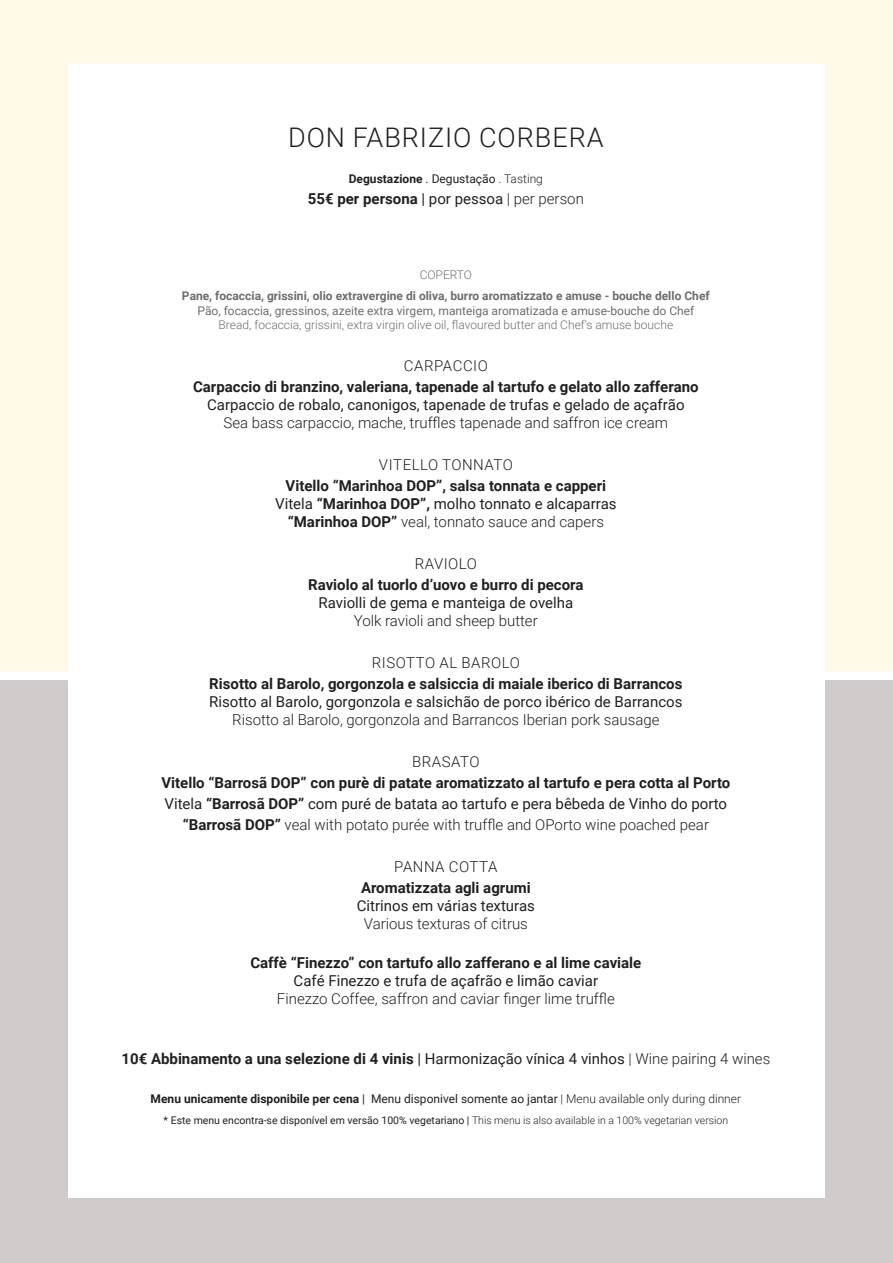
<style>
.page{position:relative;width:893px;height:1263px;background:#fff}
.page>*{position:absolute;margin:0;border:0;box-sizing:border-box;transform-origin:0 0}
.t1{font:300 27px "Roboto";letter-spacing:.035em;color:#231f20}
.t2{font:700 15px "Roboto";color:#231f20}
.t3{font:15px "Roboto";color:#231f20}
.t4{font:300 15px "Roboto";color:#231f20}
.t5{font:300 15px "Roboto";letter-spacing:.035em;color:#231f20}
.t6{font:700 12px "Roboto";color:#231f20}
.t7{font:300 12px "Roboto";color:#6c6d70}
.t8{font:700 12px "Roboto";color:#6c6d70}
.t9{font:12px "Roboto";color:#6c6d70}
.t10{font:10.5px "Roboto";color:#231f20}
.s1{font-weight:400}
.s2{font-weight:300}
.s3{font-weight:700}
</style>
<div class="page">
<p class="t1" style="left:288px;top:119px;width:317px">DON FABRIZIO CORBERA</p>
<p class="t6" style="left:349px;top:170px;width:196px">Degustazione <span class="s1">. Degustação</span> <span class="s2">. Tasting</span></p>
<p class="t2" style="left:308px;top:188px;width:278px">55€ per persona <span class="s1">| por pessoa</span> <span class="s2">| per person</span></p>
<p class="t7" style="left:420px;top:266px;width:54px">COPERTO</p>
<p class="t8" style="left:182px;top:287px;width:529px">Pane, focaccia, grissini, olio extravergine di oliva, burro aromatizzato e amuse - bouche dello Chef</p>
<p class="t9" style="left:197px;top:302px;width:498px">Pão, focaccia, gressinos, azeite extra virgem, manteiga aromatizada e amuse-bouche do Chef</p>
<p class="t7" style="left:219px;top:316px;width:456px">Bread, focaccia, grissini, extra virgin olive oil, flavoured butter and Chef’s amuse bouche</p>
<p class="t5" style="left:404px;top:355px;width:86px">CARPACCIO</p>
<p class="t2" style="left:193px;top:376px;width:507px">Carpaccio di branzino, valeriana, tapenade al tartufo e gelato allo zafferano</p>
<p class="t3" style="left:207px;top:394px;width:479px">Carpaccio de robalo, canonigos, tapenade de trufas e gelado de açafrão</p>
<p class="t4" style="left:224px;top:412px;width:446px">Sea bass carpaccio, mache, truffles tapenade and saffron ice cream</p>
<p class="t5" style="left:379px;top:454px;width:135px">VITELLO TONNATO</p>
<p class="t2" style="left:286px;top:475px;width:322px">Vitello “Marinhoa DOP”, salsa tonnata e capperi</p>
<p class="t3" style="left:275px;top:493px;width:343px">Vitela <span class="s3">“Marinhoa DOP”,</span> molho tonnato e alcaparras</p>
<p class="t4" style="left:288px;top:511px;width:318px"><span class="s3">“Marinhoa DOP”</span> veal, tonnato sauce and capers</p>
<p class="t5" style="left:415px;top:553px;width:64px">RAVIOLO</p>
<p class="t2" style="left:308px;top:574px;width:277px">Raviolo al tuorlo d’uovo e burro di pecora</p>
<p class="t3" style="left:318px;top:592px;width:256px">Raviolli de gema e manteiga de ovelha</p>
<p class="t4" style="left:354px;top:610px;width:185px">Yolk ravioli and sheep butter</p>
<p class="t5" style="left:372px;top:652px;width:150px">RISOTTO AL BAROLO</p>
<p class="t2" style="left:209px;top:673px;width:475px">Risotto al Barolo, gorgonzola e salsiccia di maiale iberico di Barrancos</p>
<p class="t3" style="left:209px;top:691px;width:475px">Risotto al Barolo, gorgonzola e salsichão de porco ibérico de Barrancos</p>
<p class="t4" style="left:232px;top:709px;width:429px">Risotto al Barolo, gorgonzola and Barrancos Iberian pork sausage</p>
<p class="t5" style="left:412px;top:751px;width:69px">BRASATO</p>
<p class="t2" style="left:161px;top:772px;width:570px">Vitello “Barrosã DOP” con purè di patate aromatizzato al tartufo e pera cotta al Porto</p>
<p class="t3" style="left:165px;top:793px;width:564px">Vitela <span class="s3">“Barrosã DOP”</span> com puré de batata ao tartufo e pera bêbeda de Vinho do porto</p>
<p class="t4" style="left:183px;top:814px;width:528px"><span class="s3">“Barrosã DOP”</span> veal with potato purée with truffle and OPorto wine poached pear</p>
<p class="t5" style="left:394px;top:856px;width:105px">PANNA COTTA</p>
<p class="t2" style="left:361px;top:877px;width:171px">Aromatizzata agli agrumi</p>
<p class="t3" style="left:357px;top:895px;width:179px">Citrinos em várias texturas</p>
<p class="t4" style="left:364px;top:913px;width:165px">Various texturas of citrus</p>
<p class="t2" style="left:250px;top:952px;width:393px">Caffè “Finezzo” con tartufo allo zafferano e al lime caviale</p>
<p class="t3" style="left:294px;top:970px;width:306px">Café Finezzo e trufa de açafrão e limão caviar</p>
<p class="t4" style="left:277px;top:988px;width:339px">Finezzo Coffee, saffron and caviar finger lime truffle</p>
<p class="t2" style="left:121px;top:1048px;width:650px">10€ Abbinamento a una selezione di 4 vinis <span class="s1">| Harmonização vínica 4 vinhos</span> <span class="s2">| Wine pairing 4 wines</span></p>
<p class="t6" style="left:151px;top:1090px;width:592px">Menu unicamente disponibile per cena <span class="s1">| Menu disponivel somente ao jantar</span> <span class="s2">| Menu available only during dinner</span></p>
<p class="t10" style="left:164px;top:1113px;width:566px">* Este menu encontra-se disponível em versão 100% vegetariano | <span class="s2">This menu is also available in a 100% vegetarian version</span></p>
</div>
